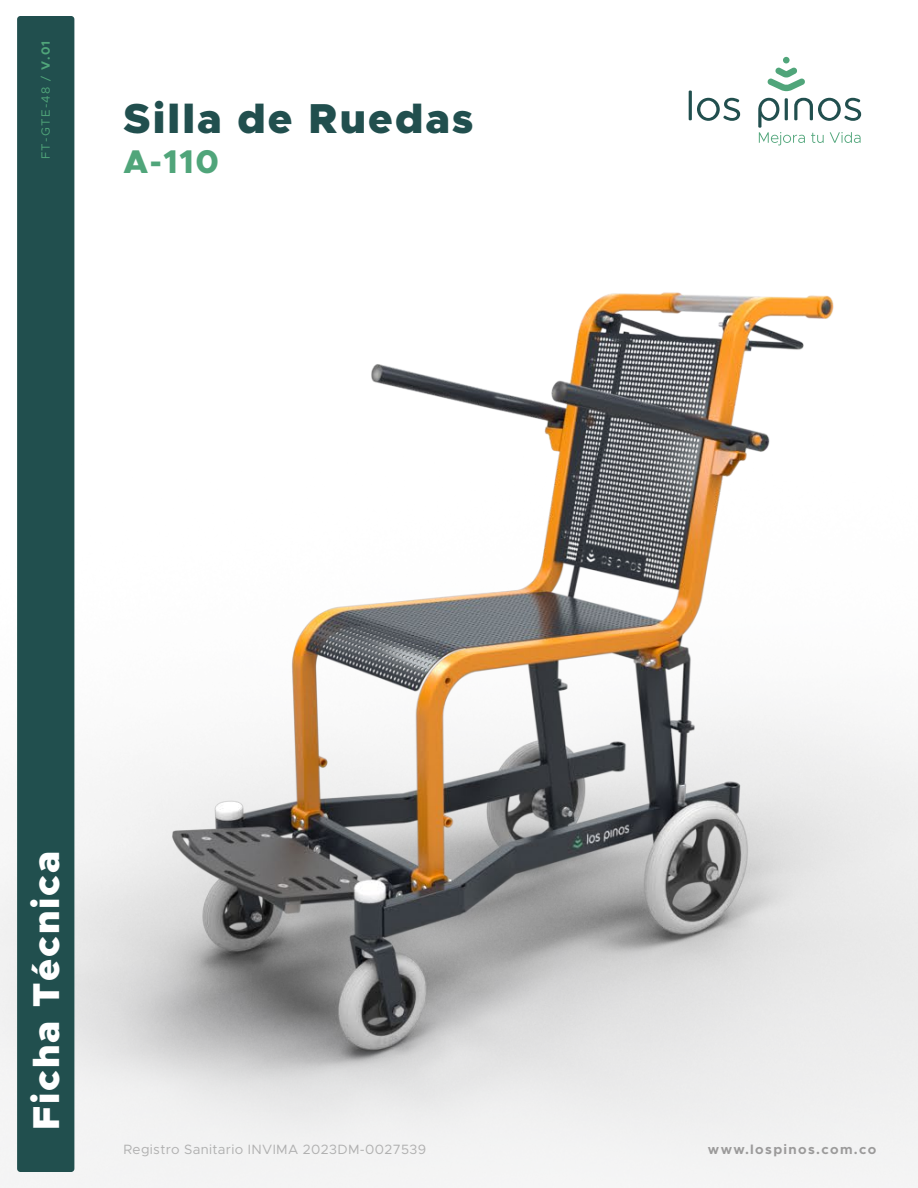
<style>
.page{position:relative;width:918px;height:1188px;background:#fff}
.page>*{position:absolute;margin:0;border:0;box-sizing:border-box;transform-origin:0 0}
.t1{font:900 42px "Metropolis";letter-spacing:.05em;color:#214f4e}
.t2{font:900 37.5px "Metropolis";letter-spacing:.05em;color:#fff}
.t3{font:800 33px "Metropolis";color:#50a57a}
.t4{font:13.5px "Metropolis";letter-spacing:.025em;color:#b0b0b0}
.t5{font:700 13.5px "Metropolis";letter-spacing:.1em;color:#9b9a9a}
.t6{font:12px "Metropolis";letter-spacing:.1em;color:#50a57a}
.s1{font-weight:700}
</style>
<div class="page">
<img style="left:0;top:159px;width:918px;height:1029px">
<div style="left:17px;top:16px;width:57px;height:1156px;background:#214f4e;border-radius:3px"></div>
<hr style="left:689px;top:91px;width:3px;height:29px;background:#214f4e">
<svg style="left:697px;top:98px;width:43px;height:23px"></svg>
<svg style="left:758px;top:98px;width:103px;height:47px"></svg>
<div style="left:783px;top:57px;width:7px;height:6px;background:#50a57a;border-radius:50%"></div>
<svg style="left:768px;top:68px;width:37px;height:23px"></svg>
<p class="t6" style="left:38px;top:159px;width:120px;rotate:-90deg">FT-GTE-48 / <span class="s1">V.01</span></p>
<h1 class="t1" style="left:124px;top:91px;width:351px">Silla de Ruedas</h1>
<h3 class="t3" style="left:124px;top:141px;width:97px">A-110</h3>
<h2 class="t2" style="left:22px;top:1130px;width:281px;rotate:-90deg">Ficha Técnica</h2>
<p class="t4" style="left:124px;top:1141px;width:304px">Registro Sanitario INVIMA 2023DM-0027539</p>
<p class="t5" style="left:708px;top:1141px;width:170px">www.lospinos.com.co</p>
</div>
